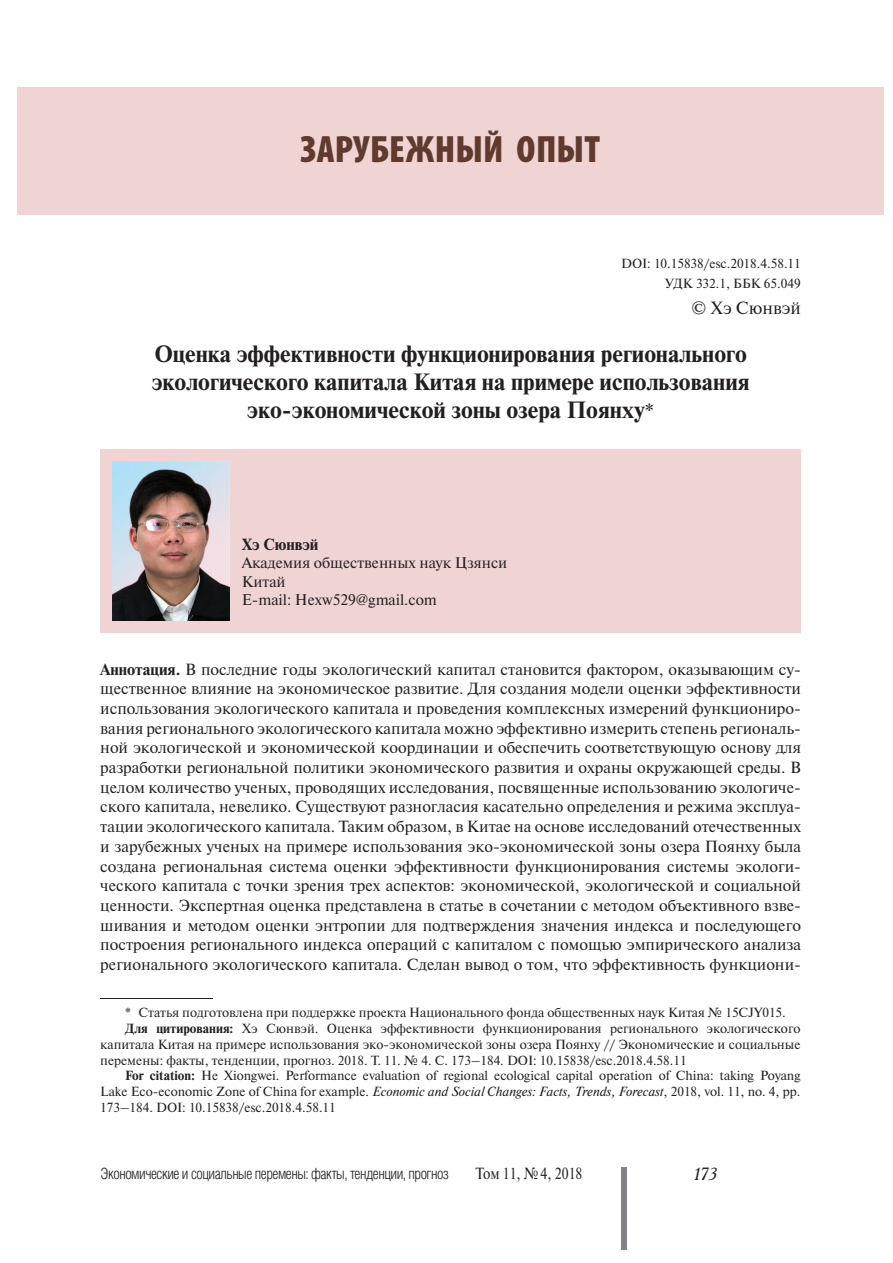
<style>
.page{position:relative;width:893px;height:1263px;background:#fff}
.page>*{position:absolute;margin:0;border:0;box-sizing:border-box;transform-origin:0 0}
.t1{font:900 condensed 38.25px "Myriad Pro";letter-spacing:.01em;color:#5f3a2d}
.t2{font:700 23.55px/28.2px "Newton C";color:#231f20;text-align:center}
.t3{font:17.7px "Newton C";color:#231f20}
.t4{font:italic 17.7px "Academy";color:#231f20}
.t5{font:16.2px/19.6px "Newton C";color:#231f20;text-align:justify}
.t6{font:16.2px "Newton C";color:#231f20;scale:.85 1}
.t7{font:700 16.2px "Newton C";color:#231f20}
.t8{font:15.45px/18.5px "Newton C";color:#231f20}
.t9{font:300 15.45px "Helios Cond";letter-spacing:-.03em;color:#231f20}
.t10{font:13.2px/20.1px "Newton C";color:#231f20;text-align:right}
.s1{color:#201d1e}
.s2{font-weight:400;font-size:20.55px}
.s3{font-weight:700}
.s4{font-style:italic}
</style>
<div class="page">
<div style="left:621px;top:1167px;width:5px;height:83px;background:#808285"></div>
<hr style="left:100px;top:998px;width:113px;height:1px;background:#231f20">
<div style="left:100px;top:449px;width:700px;height:184px;background:#f0d4d4"></div>
<div style="left:17px;top:87px;width:867px;height:127px;background:#f0d4d4"></div>
<img style="left:113px;top:462px;width:117px;height:158px">
<h1 class="t1" style="left:301px;top:136px;width:301px">ЗАРУБЕЖНЫЙ ОПЫТ</h1>
<p class="t10" style="left:621px;top:255px;width:181px">DOI: 10.15838/esc.2018.4.58.11<br>УДК 332.1, ББК 65.049</p>
<p class="t3" style="left:691px;top:301px;width:111px"><span class="s1">©</span> Хэ Сюнвэй</p>
<h2 class="t2" style="left:152px;top:341px;width:599px">Оценка эффективности функционирования регионального экологического капитала Китая на примере использования эко-экономической зоны озера Поянху<span class="s2">*</span></h2>
<p class="t7" style="left:242px;top:538px;width:78px">Хэ Сюнвэй</p>
<p class="t8" style="left:242px;top:555px;width:267px">Академия общественных наук Цзянси<br>Китай<br>Е-mail: Hexw529@gmail.com</p>
<p class="t5" style="left:100px;top:660px;width:702px"><span class="s3">Аннотация.</span> В последние годы экологический капитал становится фактором, оказывающим су&shy;щественное влияние на экономическое развитие. Для создания модели оценки эффективности использования экологического капитала и проведения комплексных измерений функциониро&shy;вания регионального экологического капитала можно эффективно измерить степень региональ&shy;ной экологической и экономической координации и обеспечить соответствующую основу для разработки региональной политики экономического развития и охраны окружающей среды. В целом количество ученых, проводящих исследования, посвященные использованию экологиче&shy;ского капитала, невелико. Существуют разногласия касательно определения и режима эксплуа&shy;тации экологического капитала. Таким образом, в Китае на основе исследований отечественных и зарубежных ученых на примере использования эко-экономической зоны озера Поянху была создана региональная система оценки эффективности функционирования системы экологи&shy;ческого капитала с точки зрения трех аспектов: экономической, экологической и социальной ценности. Экспертная оценка представлена в статье в сочетании с методом объективного взве&shy;шивания и методом оценки энтропии для подтверждения значения индекса и последующего построения регионального индекса операций с капиталом с помощью эмпирического анализа регионального экологического капитала. Сделан вывод о том, что эффективность функциони-</p>
<p class="t10" style="left:125px;top:1003px;width:662px">* Статья подготовлена при поддержке проекта Национального фонда общественных наук Китая № 15CJY015.</p>
<p class="t10" style="left:125px;top:1019px;width:677px"><span class="s3">Для цитирования:</span> Хэ Сюнвэй. Оценка эффективности функционирования регионального экологического</p>
<p class="t10" style="left:100px;top:1035px;width:702px">капитала Китая на примере использования эко-экономической зоны озера Поянху // Экономические и социальные</p>
<p class="t10" style="left:100px;top:1051px;width:588px">перемены: факты, тенденции, прогноз. 2018. Т. 11. № 4. С. 173–184. DOI: 10.15838/esc.2018.4.58.11</p>
<p class="t10" style="left:125px;top:1067px;width:677px"><span class="s3">For citation:</span> He Xiongwei. Performance evaluation of regional ecological capital operation of China: taking Poyang</p>
<p class="t10" style="left:100px;top:1083px;width:702px">L ake Eco-economic Zone of China for example. <span class="s4">Economic and Social Changes: Facts, Trends, Forecast</span>, 2018, vol. 11, no. 4, pp.</p>
<p class="t10" style="left:100px;top:1099px;width:237px">173–184. DOI: 10.15838/esc.2018.4.58.11</p>
<p class="t9" style="left:101px;top:1168px;width:350px">Экономические и социальные перемены: факты, тенденции, прогноз</p>
<p class="t6" style="left:476px;top:1167px;width:127px">Том 11, № 4, 2018</p>
<p class="t4" style="left:694px;top:1165px;width:25px">173</p>
</div>
